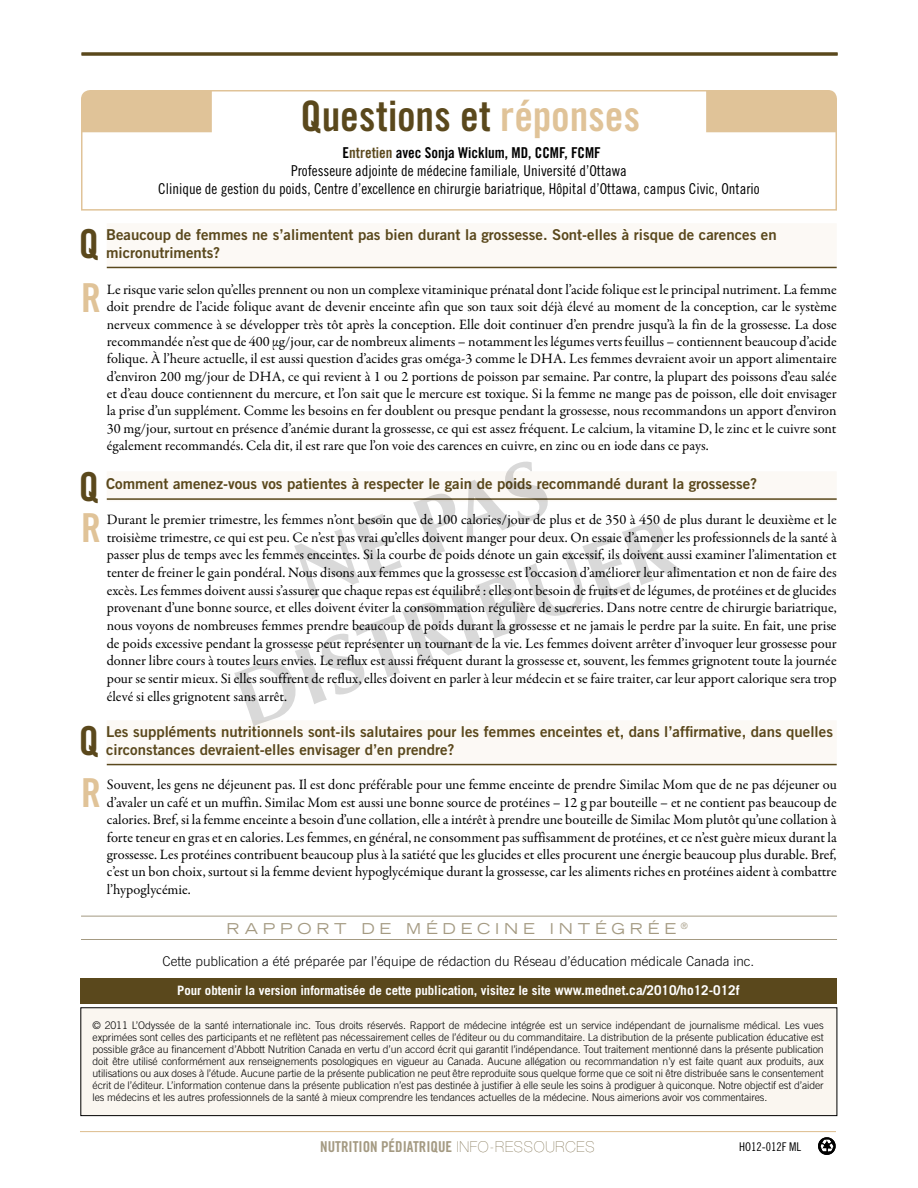
<style>
.page{position:relative;width:918px;height:1188px;background:#fff}
.page>*{position:absolute;margin:0;border:0;box-sizing:border-box;transform-origin:0 0}
.t1{font:42px "Trade Gothic LT Std Bd Cn 20";color:#5a481c}
.t2{font:39.9px "Trade Gothic LT Std Bd Cn 20";color:#5a481c}
.t3{font:39.9px "Trade Gothic LT Std Bd Cn 20";color:#e0c398}
.t4{font:15px/18px "Trade Gothic LT Std Bd 2";color:#5a481c}
.t5{font:15px/18px "Trade Gothic LT Std Cn 18";color:#000;text-align:center}
.t6{font:15px "Trade Gothic LT Std Bd Cn 20";color:#000}
.t7{font:15px "Trade Gothic LT Std Bd Cn 20";color:#a49a82}
.t8{font:expanded 15px "Trade Gothic LT Std";letter-spacing:.32em;color:#a49a82}
.t9{font:14.4px/17.4px "Garamond Premr Pro";color:#000;text-align:justify}
.t10{font:300 13.5px "Trade Gothic LT Std";color:#000}
.t11{font:700 12.9px "Trade Gothic LT Std";letter-spacing:-.005em;color:#fff}
.t12{font:12px "Trade Gothic LT Std Cn 18";color:#000}
.t13{font:300 10.5px/12px "Trade Gothic LT Std";letter-spacing:-.01em;color:#000;text-align:justify}
.s1{color:#e0c398}
.s2{color:#5a481c}
.s3{font-size:13.5px}
.s4{font-family:"Helvetica Neue LT Std";font-weight:200;color:#5a481c}
</style>
<div class="page">
<hr style="left:80px;top:1131px;width:756px;height:1px;background:#e0c398">
<div style="left:81px;top:1008px;width:756px;height:108px;background:#faf6f0"></div>
<div style="left:80px;top:1007px;width:757px;height:109px;border:1px solid #000"></div>
<div style="left:80px;top:978px;width:757px;height:26px;background:#5a481c"></div>
<hr style="left:81px;top:916px;width:756px;height:1px;background:#a49a82">
<hr style="left:81px;top:939px;width:756px;height:1px;background:#a49a82">
<svg style="left:818px;top:1137px;width:18px;height:18px"></svg>
<svg style="left:82px;top:52px;width:756px;height:4px;background:#6e5e38"></svg>
<div style="left:107px;top:223px;width:730px;height:44px;background:#fcf9f5"></div>
<hr style="left:107px;top:267px;width:730px;height:1px;background:#5a481c">
<div style="left:107px;top:471px;width:730px;height:30px;background:#fcf9f5"></div>
<hr style="left:107px;top:498px;width:730px;height:2px;background:#5a481c">
<div style="left:107px;top:720px;width:730px;height:44px;background:#fcf9f5"></div>
<hr style="left:107px;top:764px;width:730px;height:1px;background:#5a481c">
<div style="left:81px;top:90px;width:131px;height:42px;background:#e0c398"></div>
<div style="left:706px;top:90px;width:131px;height:42px;background:#e0c398"></div>
<div style="left:81px;top:116px;width:756px;height:95px;border:2px solid #e0c398"></div>
<hr style="left:204px;top:90px;width:511px;height:2px;background:#e0c398">
<svg style="left:234px;top:522px;width:448px;height:204px"></svg>
<svg style="left:294px;top:461px;width:256px;height:139px"></svg>
<h1 class="t1" style="left:300px;top:91px;width:341px">Questions et <span class="s1">réponses</span></h1>
<p class="t6" style="left:343px;top:144px;width:260px">E<span class="s2">ntretien</span> avec Sonja Wicklum, MD, CCMF, FCMF</p>
<p class="t5" style="left:158px;top:162px;width:603px">Professeure adjointe de médecine familiale, Université d’Ottawa<br>Clinique de gestion du poids, Centre d’excellence en chirurgie bariatrique, Hôpital d’Ottawa, campus Civic, Ontario</p>
<h2 class="t2" style="left:79px;top:219px;width:21px">Q</h2>
<p class="t4" style="left:106px;top:225px;width:672px">Beaucoup de femmes ne s’alimentent pas bien durant la grossesse. Sont-elles à risque de carences en micronutriments?</p>
<h2 class="t3" style="left:81px;top:273px;width:21px">R</h2>
<p class="t9" style="left:107px;top:281px;width:731px">Le risque varie selon qu’elles prennent ou non un complexe vitaminique prénatal dont l’acide folique est le principal nutriment. La femme doit prendre de l’acide folique avant de devenir enceinte afin que son taux soit déjà élevé au moment de la conception, car le système nerveux commence à se développer très tôt après la conception. Elle doit continuer d’en prendre jusqu’à la fin de la grossesse. La dose recommandée n’est que de 400 μg/jour, car de nombreux aliments – notamment les légumes verts feuillus – contiennent beaucoup d’acide folique. À l’heure actuelle, il est aussi question d’acides gras oméga-3 comme le DHA. Les femmes devraient avoir un apport alimentaire d’environ 200 mg/jour de DHA, ce qui revient à 1 ou 2 portions de poisson par semaine. Par contre, la plupart des poissons d’eau salée et d’eau douce contiennent du mercure, et l’on sait que le mercure est toxique. Si la femme ne mange pas de poisson, elle doit envisager la prise d’un supplément. Comme les besoins en fer doublent ou presque pendant la grossesse, nous recommandons un apport d’environ 30 mg/jour, surtout en présence d’anémie durant la grossesse, ce qui est assez fréquent. Le calcium, la vitamine D, le zinc et le cuivre sont également recommandés. Cela dit, il est rare que l’on voie des carences en cuivre, en zinc ou en iode dans ce pays.</p>
<h2 class="t2" style="left:79px;top:463px;width:21px">Q</h2>
<p class="t4" style="left:106px;top:475px;width:653px">Comment amenez-vous vos patientes à respecter le gain de poids recommandé durant la grossesse?</p>
<h2 class="t3" style="left:81px;top:503px;width:21px">R</h2>
<p class="t9" style="left:107px;top:511px;width:732px">Durant le premier trimestre, les femmes n’ont besoin que de 100 calories/jour de plus et de 350 à 450 de plus durant le deuxième et le troisième trimestre, ce qui est peu. Ce n’est pas vrai qu’elles doivent manger pour deux. On essaie d’amener les professionnels de la santé à passer plus de temps avec les femmes enceintes. Si la courbe de poids dénote un gain excessif, ils doivent aussi examiner l’alimentation et tenter de freiner le gain pondéral. Nous disons aux femmes que la grossesse est l’occasion d’améliorer leur alimentation et non de faire des excès. Les femmes doivent aussi s’assurer que chaque repas est équilibré : elles ont besoin de fruits et de légumes, de protéines et de glucides provenant d’une bonne source, et elles doivent éviter la consommation régulière de sucreries. Dans notre centre de chirurgie bariatrique, nous voyons de nombreuses femmes prendre beaucoup de poids durant la grossesse et ne jamais le perdre par la suite. En fait, une prise de poids excessive pendant la grossesse peut représenter un tournant de la vie. Les femmes doivent arrêter d’invoquer leur grossesse pour donner libre cours à toutes leurs envies. Le reflux est aussi fréquent durant la grossesse et, souvent, les femmes grignotent toute la journée pour se sentir mieux. Si elles souffrent de reflux, elles doivent en parler à leur médecin et se faire traiter, car leur apport calorique sera trop élevé si elles grignotent sans arrêt.</p>
<h2 class="t2" style="left:79px;top:716px;width:21px">Q</h2>
<p class="t4" style="left:106px;top:722px;width:728px">Les suppléments nutritionnels sont-ils salutaires pour les femmes enceintes et, dans l’affirmative, dans quelles circonstances devraient-elles envisager d’en prendre?</p>
<h2 class="t3" style="left:81px;top:769px;width:21px">R</h2>
<p class="t9" style="left:107px;top:776px;width:732px">Souvent, les gens ne déjeunent pas. Il est donc préférable pour une femme enceinte de prendre Similac Mom que de ne pas déjeuner ou d’avaler un café et un muffin. Similac Mom est aussi une bonne source de protéines – 12 g par bouteille – et ne contient pas beaucoup de calories. Bref, si la femme enceinte a besoin d’une collation, elle a intérêt à prendre une bouteille de Similac Mom plutôt qu’une collation à forte teneur en gras et en calories. Les femmes, en général, ne consomment pas suffisamment de protéines, et ce n’est guère mieux durant la grossesse. Les protéines contribuent beaucoup plus à la satiété que les glucides et elles procurent une énergie beaucoup plus durable. Bref, c’est un bon choix, surtout si la femme devient hypoglycémique durant la grossesse, car les aliments riches en protéines aident à combattre l’hypoglycémie.</p>
<p class="t8" style="left:227px;top:918px;width:463px">RAPPORT DE MÉDECINE INTÉGRÉE <sup>®</sup></p>
<p class="t10" style="left:162px;top:953px;width:593px">Cette publication a été préparée par l’équipe de rédaction du Réseau d’éducation médicale Canada inc.</p>
<p class="t11" style="left:177px;top:983px;width:564px">Pour obtenir la version informatisée de cette publication, visitez le site <span class="s3">www.mednet.ca/2010/ho12-012f</span></p>
<p class="t13" style="left:93px;top:1019px;width:733px">© 2011 L’Odyssée de la santé internationale inc. Tous droits réservés. Rapport de médecine intégrée est un service indépendant de journalisme médical. Les vues exprimées sont celles des participants et ne reflètent pas nécessairement celles de l’éditeur ou du commanditaire. La distribution de la présente publication éducative est possible grâce au financement d’Abbott Nutrition Canada en vertu d’un accord écrit qui garantit l’indépendance. Tout traitement mentionné dans la présente publication doit être utilisé conformément aux renseignements posologiques en vigueur au Canada. Aucune allégation ou recommandation n’y est faite quant aux produits, aux utilisations ou aux doses à l’étude. Aucune partie de la présente publication ne peut être reproduite sous quelque forme que ce soit ni être distribuée sans le consentement écrit de l’éditeur. L’information contenue dans la présente publication n’est pas destinée à justifier à elle seule les soins à prodiguer à quiconque. Notre objectif est d’aider les médecins et les autres professionnels de la santé à mieux comprendre les tendances actuelles de la médecine. Nous aimerions avoir vos commentaires.</p>
<p class="t7" style="left:320px;top:1138px;width:276px">NUTRITION PÉDIATRIQUE <span class="s4">INFO-RESSOURCES</span></p>
<p class="t12" style="left:739px;top:1139px;width:63px">HO12-012F ML</p>
</div>
